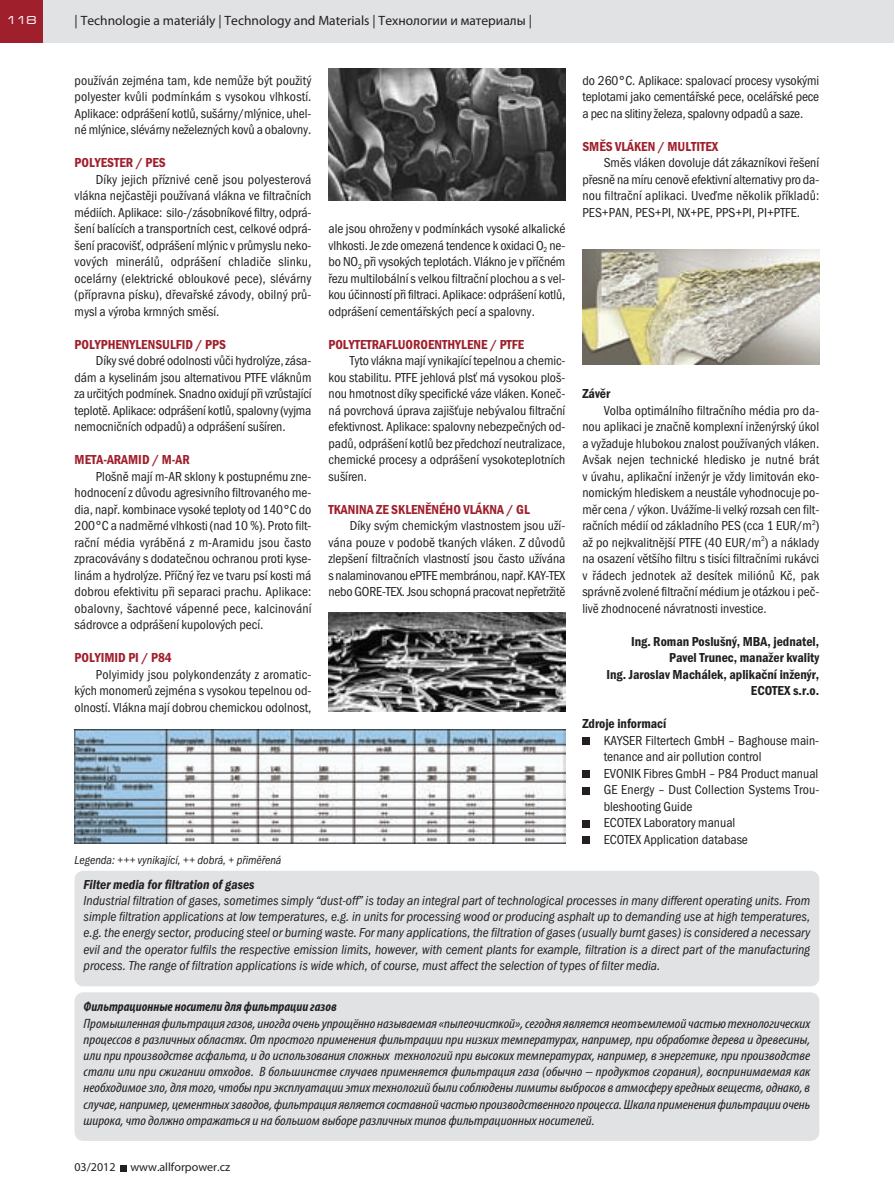
<style>
.page{position:relative;width:895px;height:1191px;background:#fff}
.page>*{position:absolute;margin:0;border:0;box-sizing:border-box;transform-origin:0 0}
.t1{font:13.5px/16.5px "Franklin Got Itc TOT Boo Con";color:#231f20;text-align:justify}
.t2{font:italic condensed 13.5px/16.2px "Myriad Pro";color:#231f20;text-align:justify;scale:1.12 1}
.t3{font:13.5px/16.2px "Franklin Got Itc TOT Boo Con Ita";color:#231f20;text-align:justify}
.t4{font:13.5px "Franklin Got Itc TOT Dem Con";color:#9f202c}
.t5{font:13.5px/16.5px "Franklin Got Itc TOT Dem Con";color:#231f20;text-align:right}
.t6{font:13.5px "Myriad Pro";color:#231f20}
.t7{font:italic 700 condensed 13.5px "Myriad Pro";color:#231f20}
.t8{font:13.5px "Franklin Got Itc TOT Dem Con Ita";color:#231f20}
.t9{font:12px "Franklin Got Itc TOT Boo Con Ita";color:#231f20}
.t10{font:12px "Myriad Pro";color:#231f20}
.t11{font:500 expanded 12px "Microgramma DOT";color:#fff}
</style>
<div class="page">
<div style="left:43px;top:0;width:850px;height:43px;background:#e1e2e4"></div>
<div style="left:0;top:0;width:43px;height:43px;background:#9f202c"></div>
<svg style="left:121px;top:1165px;width:6px;height:6px"></svg>
<div style="left:582px;top:737px;width:7px;height:8px;background:#231f20"></div>
<div style="left:582px;top:770px;width:7px;height:8px;background:#231f20"></div>
<div style="left:582px;top:787px;width:7px;height:7px;background:#231f20"></div>
<div style="left:582px;top:820px;width:7px;height:7px;background:#231f20"></div>
<div style="left:582px;top:836px;width:7px;height:8px;background:#231f20"></div>
<div style="left:75px;top:871px;width:744px;height:115px;background:#e1e2e4;border-radius:9px"></div>
<div style="left:75px;top:992px;width:744px;height:149px;background:#e1e2e4;border-radius:9px"></div>
<div style="left:74px;top:728px;width:491px;height:117px;background:#3d4e57"></div>
<img style="left:74px;top:730px;width:491px;height:114px">
<img style="left:328px;top:613px;width:237px;height:99px">
<img style="left:582px;top:250px;width:236px;height:115px">
<img style="left:328px;top:68px;width:237px;height:132px">
<p class="t11" style="left:6px;top:13px;width:31px">118</p>
<p class="t6" style="left:75px;top:15px;width:458px">| Technologie a materiály | Technology and Materials | Технологии и материалы |</p>
<p class="t1" style="left:75px;top:73px;width:238px">používán zejména tam, kde nemůže být použitý polyester kvůli podmínkám s vysokou vlhkostí.<br>Aplikace: odprášení kotlů, sušárny/mlýnice, uhel&shy;né mlýnice, slévárny neželezných kovů a obalovny.</p>
<p class="t4" style="left:75px;top:158px;width:93px">POLYESTER / PES</p>
<p class="t1" style="left:75px;top:172px;width:238px;text-indent:21px">Díky jejich příznivé ceně jsou polyesterová vlákna nejčastěji používaná vlákna ve filtračních médiích. Aplikace: silo-/zásobníkové filtry, odprá&shy;šení balících a transportních cest, celkové odprá&shy;šení pracovišť, odprášení mlýnic v průmyslu neko&shy;vových minerálů, odprášení chladiče slinku, ocelárny (elektrické obloukové pece), slévárny (přípravna písku), dřevařské závody, obilný prů&shy;mysl a výroba krmných směsí.</p>
<p class="t4" style="left:75px;top:340px;width:153px">POLYPHENYLENSULFID / PPS</p>
<p class="t1" style="left:75px;top:354px;width:238px;text-indent:21px">Díky své dobré odolnosti vůči hydrolýze, zása&shy;dám a kyselinám jsou alternativou PTFE vláknům za určitých podmínek. Snadno oxidují při vzrůstající teplotě. Aplikace: odprášení kotlů, spalovny (vyjma nemocničních odpadů) a odprášení sušíren.</p>
<p class="t4" style="left:75px;top:455px;width:117px">META-ARAMID / M-AR</p>
<p class="t1" style="left:75px;top:469px;width:238px;text-indent:21px">Plošně mají m-AR sklony k postupnému zne&shy;hodnocení z důvodu agresivního filtrovaného me&shy;dia, např. kombinace vysoké teploty od 140°C do 200°C a nadměrné vlhkosti (nad 10 %). Proto filt&shy;rační média vyráběná z m-Aramidu jsou často zpracovávány s dodatečnou ochranou proti kyse&shy;linám a hydrolýze. Příčný řez ve tvaru psí kosti má dobrou efektivitu při separaci prachu. Aplikace: obalovny, šachtové vápenné pece, kalcinování sádrovce a odprášení kupolových pecí.</p>
<p class="t4" style="left:75px;top:653px;width:99px">POLYIMID PI / P84</p>
<p class="t1" style="left:75px;top:667px;width:238px;text-indent:21px">Polyimidy jsou polykondenzáty z aromatic&shy;kých monomerů zejména s vysokou tepelnou od&shy;olností. Vlákna mají dobrou chemickou odolnost,</p>
<p class="t1" style="left:328px;top:222px;width:238px">ale jsou ohroženy v podmínkách vysoké alkalické vlhkosti. Je zde omezená tendence k oxidaci O<sub>2</sub> ne&shy;bo NO<sub>2</sub> při vysokých teplotách. Vlákno je v příčném řezu multilobální s velkou filtrační plochou a s vel&shy;kou účinností při filtraci. Aplikace: odprášení kotlů, odprášení cementářských pecí a spalovny.</p>
<p class="t4" style="left:328px;top:340px;width:197px">POLYTETRAFLUOROENTHYLENE / PTFE</p>
<p class="t1" style="left:328px;top:354px;width:238px;text-indent:21px">Tyto vlákna mají vynikající tepelnou a chemic&shy;kou stabilitu. PTFE jehlová plsť má vysokou ploš&shy;nou hmotnost díky specifické váze vláken. Koneč&shy;ná povrchová úprava zajišťuje nebývalou filtrační efektivnost. Aplikace: spalovny nebezpečných od&shy;padů, odprášení kotlů bez předchozí neutralizace, chemické procesy a odprášení vysokoteplotních sušíren.</p>
<p class="t4" style="left:328px;top:505px;width:203px">TKANINA ZE SKLENĚNÉHO VLÁKNA / GL</p>
<p class="t1" style="left:328px;top:519px;width:238px;text-indent:21px">Díky svým chemickým vlastnostem jsou uží&shy;vána pouze v podobě tkaných vláken. Z důvodů zlepšení filtračních vlastností jsou často užívána s nalaminovanou ePTFE membránou, např. KAY-TEX nebo GORE-TEX. Jsou schopná pracovat nepřetržitě</p>
<p class="t9" style="left:74px;top:856px;width:208px">Legenda: +++ vynikající, ++ dobrá, + přiměřená</p>
<p class="t1" style="left:582px;top:73px;width:238px">do 260°C. Aplikace: spalovací procesy vysokými teplotami jako cementářské pece, ocelářské pece a pec na slitiny železa, spalovny odpadů a saze.</p>
<p class="t4" style="left:582px;top:142px;width:137px">SMĚS VLÁKEN / MULTITEX</p>
<p class="t1" style="left:582px;top:156px;width:238px;text-indent:21px">Směs vláken dovoluje dát zákazníkovi řešení přesně na míru cenově efektivní alternativy pro da&shy;nou filtrační aplikaci. Uveďme několik příkladů:<br>PES+PAN, PES+PI, NX+PE, PPS+PI, PI+PTFE.</p>
<p class="t5" style="left:582px;top:387px;width:29px">Závěr</p>
<p class="t1" style="left:582px;top:403px;width:238px;text-indent:21px">Volba optimálního filtračního média pro da&shy;nou aplikaci je značně komplexní inženýrský úkol a vyžaduje hlubokou znalost používaných vláken.<br>Avšak nejen technické hledisko je nutné brát v úvahu, aplikační inženýr je vždy limitován eko&shy;nomickým hlediskem a neustále vyhodnocuje po&shy;měr cena / výkon. Uvážíme-li velký rozsah cen filt&shy;račních médií od základního PES (cca 1 EUR/m<sup>2</sup>) až po nejkvalitnější PTFE (40 EUR/m<sup>2</sup>) a náklady na osazení většího filtru s tisíci filtračními rukávci v řádech jednotek až desítek miliónů Kč, pak správně zvolené filtrační médium je otázkou i peč&shy;livě zhodnocené návratnosti investice.</p>
<p class="t5" style="left:606px;top:634px;width:214px">Ing. Roman Poslušný, MBA, jednatel,<br>Pavel Trunec, manažer kvality<br>Ing. Jaroslav Machálek, aplikační inženýr,<br>ECOTEX s.r.o.</p>
<p class="t5" style="left:582px;top:717px;width:85px">Zdroje informací</p>
<p class="t1" style="left:603px;top:733px;width:217px;text-align:left">KAYSER Filtertech GmbH – Baghouse main&shy;tenance and air pollution control<br>EVONIK Fibres GmbH – P84 Product manual<br>GE Energy – Dust Collection Systems Trou&shy;bleshooting Guide<br>ECOTEX Laboratory manual<br>ECOTEX Application database</p>
<p class="t8" style="left:84px;top:880px;width:172px">Filter media for filtration of gases</p>
<p class="t3" style="left:84px;top:893px;width:728px">Industrial filtration of gases, sometimes simply “dust-off” is today an integral part of technological processes in many different operating units. From simple filtration applications at low temperatures, e.g. in units for processing wood or producing asphalt up to demanding use at high temperatures, e.g. the energy sector, producing steel or burning waste. For many applications, the filtration of gases (usually burnt gases) is considered a necessary evil and the operator fulfils the respective emission limits, however, with cement plants for example, filtration is a direct part of the manufacturing process. The range of filtration applications is wide which, of course, must affect the selection of types of filter media.</p>
<p class="t7" style="left:84px;top:999px;width:255px">Фильтрационные носители для фильтрации газов</p>
<p class="t2" style="left:84px;top:1016px;width:650px">Промышленная фильтрация газов, иногда очень упрощённо называемая «пылеочисткой», сегодня является неотъемлемой частью технологических процессов в различных областях. От простого применения фильтрации при низких температурах, например, при обработке дерева и древесины, или при производстве асфальта, и до использования сложных технологий при высоких температурах, например, в энергетике, при производстве стали или при сжигании отходов. В большинстве случаев применяется фильтрация газа (обычно – продуктов сгорания), воспринимаемая как необходимое зло, для того, чтобы при эксплуатации этих технологий были соблюдены лимиты выбросов в атмосферу вредных веществ, однако, в случае, например, цементных заводов, фильтрация является составной частью производственного процесса. Шкала применения фильтрации очень широка, что должно отражаться и на большом выборе различных типов фильтрационных носителей.</p>
<p class="t10" style="left:74px;top:1163px;width:157px">03/2012 www.allforpower.cz</p>
</div>
